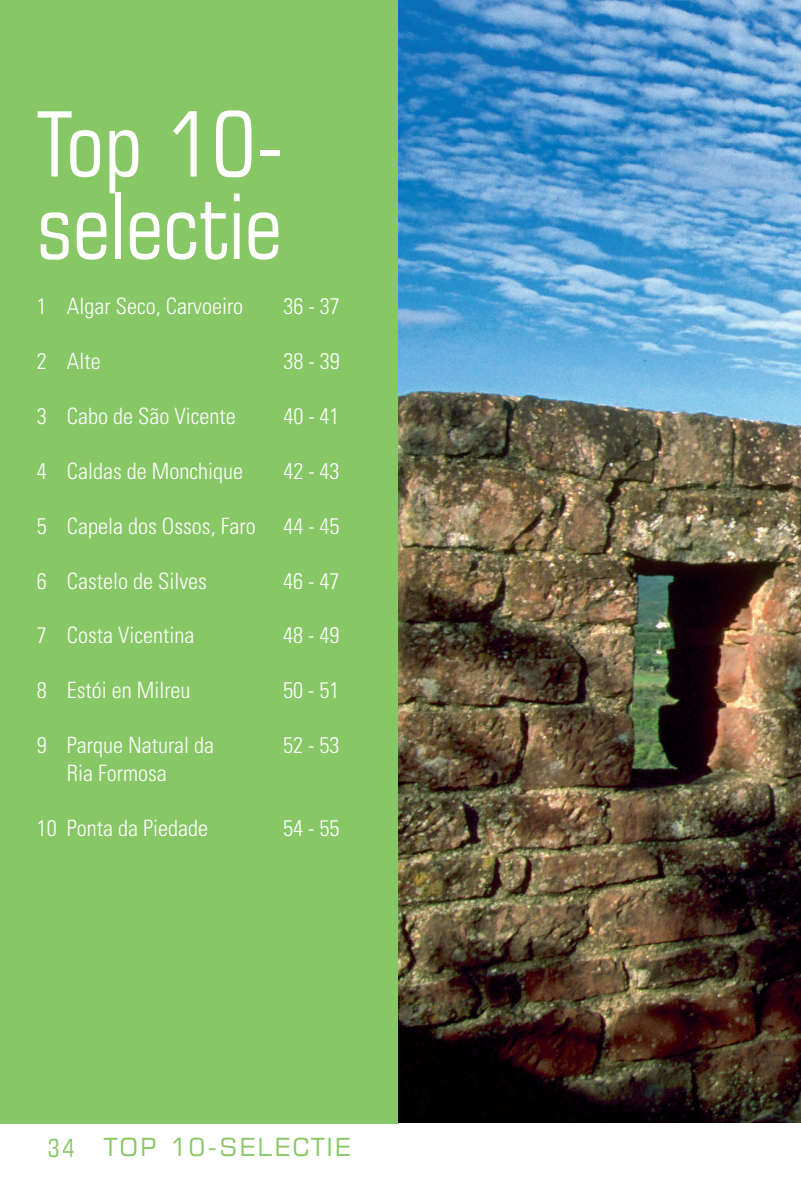
<style>
.page{position:relative;width:801px;height:1177px;background:#fff}
.page>*{position:absolute;margin:0;border:0;box-sizing:border-box;transform-origin:0 0}
.t1{font:condensed 90px/82.2px "Square 721 BT";color:#fff}
.t2{font:25px "Square 721 BT";letter-spacing:.08em;color:#87c765}
.t3{font:300 condensed 22.5px "Univers LT Std";color:#fff}
.s1{font-stretch:condensed}
</style>
<div class="page">
<div style="left:0;top:0;width:398px;height:1123px;background:#87c765"></div>
<img style="left:398px;top:0;width:402px;height:1122px">
<svg style="left:797px;top:0;width:4px;height:5px"></svg>
<h1 class="t1" style="left:37px;top:103px;width:247px">Top 10- selectie</h1>
<p class="t3" style="left:37px;top:292px;width:208px">1 Algar Seco, Carvoeiro</p>
<p class="t3" style="left:283px;top:292px;width:58px">36 - 37</p>
<p class="t3" style="left:37px;top:347px;width:65px">2 Alte</p>
<p class="t3" style="left:283px;top:347px;width:58px">38 - 39</p>
<p class="t3" style="left:37px;top:402px;width:200px">3 Cabo de São Vicente</p>
<p class="t3" style="left:283px;top:402px;width:58px">40 - 41</p>
<p class="t3" style="left:37px;top:457px;width:208px">4 Caldas de Monchique</p>
<p class="t3" style="left:283px;top:457px;width:58px">42 - 43</p>
<p class="t3" style="left:37px;top:512px;width:304px">5 Capela dos Ossos, Faro 44 - 45</p>
<p class="t3" style="left:37px;top:567px;width:171px">6 Castelo de Silves</p>
<p class="t3" style="left:283px;top:567px;width:58px">46 - 47</p>
<p class="t3" style="left:37px;top:622px;width:159px">7 Costa Vicentina</p>
<p class="t3" style="left:283px;top:622px;width:58px">48 - 49</p>
<p class="t3" style="left:37px;top:677px;width:155px">8 Estói en Milreu</p>
<p class="t3" style="left:283px;top:677px;width:58px">50 - 51</p>
<p class="t3" style="left:37px;top:732px;width:179px">9 Parque Natural da</p>
<p class="t3" style="left:283px;top:732px;width:58px">52 - 53</p>
<p class="t3" style="left:67px;top:759px;width:101px">Ria Formosa</p>
<p class="t3" style="left:37px;top:814px;width:173px">10 Ponta da Piedade</p>
<p class="t3" style="left:283px;top:814px;width:58px">54 - 55</p>
<p class="t2" style="left:48px;top:1131px;width:305px"><span class="s1">34</span> TOP 10-SELECTIE</p>
</div>
